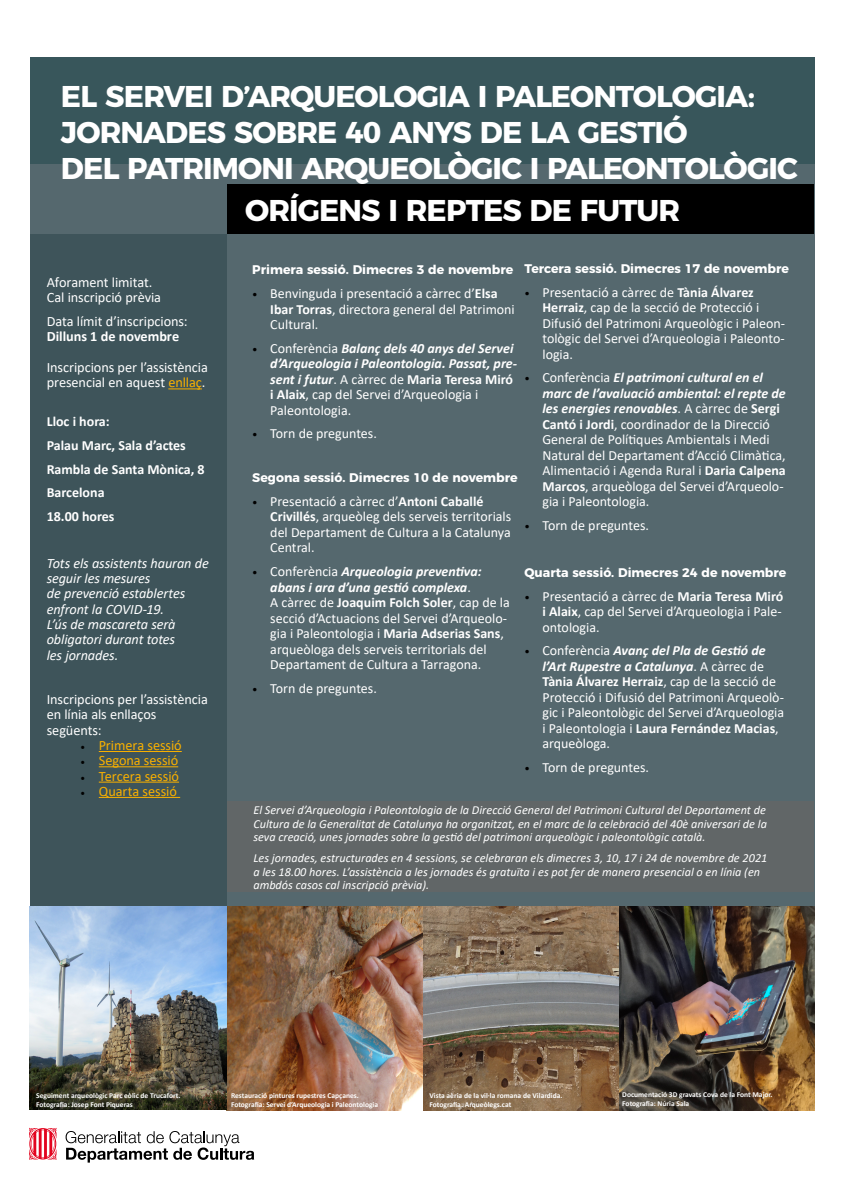
<style>
.page{position:relative;width:842px;height:1191px;background:#fff}
.page>*{position:absolute;margin:0;border:0;box-sizing:border-box;transform-origin:0 0}
.t1{font:700 30px/36px "Montserrat";letter-spacing:-.03em;color:#fff}
.t2{font:14.3px/15.3px "Calibri";letter-spacing:-.01em;color:#fff}
.t3{font:italic 14.3px/15.3px "Calibri";letter-spacing:-.01em;color:#fff}
.t4{font:14.3px "Calibri";letter-spacing:-.005em;color:#f9b000}
.t5{font:700 14.3px "Calibri";letter-spacing:-.005em;color:#fff}
.t6{font:14px/15.5px "Calibri";color:#fff}
.t7{font:italic 700 14px/15.5px "Calibri";color:#fff}
.t8{font:700 14px/23.7px "Calibri";color:#fff}
.t9{font:700 12.5px "Montserrat";color:#fff}
.t10{font:italic 12.2px/13.3px "Calibri";color:#fff;text-align:justify}
.t11{font:700 7.5px/9px "Calibri";color:#fff}
.s1{color:#f9b000}
.s2{font-family:"Minion Pro";font-size:12px;color:#000}
.s3{font-size:11px;color:#000}
.s4{font-weight:700}
.s5{font-weight:700;font-style:italic}
.s6{font-weight:400;font-style:normal;font-size:11px;color:#000}
.s7{font-weight:400;font-style:normal}
.s8{font-style:normal}
</style>
<div class="page">
<div style="left:30px;top:164px;width:784px;height:743px;background:#55686e"></div>
<div style="left:30px;top:57px;width:784px;height:107px;background:#38565b"></div>
<div style="left:227px;top:184px;width:586px;height:49px;background:#000"></div>
<div style="left:226px;top:801px;width:587px;height:91px;background:#666665"></div>
<svg style="left:29px;top:1127px;width:28px;height:32px"></svg>
<svg style="left:66px;top:1131px;width:188px;height:31px"></svg>
<div style="left:30px;top:234px;width:196px;height:673px;background:#3e545a"></div>
<hr style="left:99px;top:751px;width:83px;height:1px;background:#f9b000">
<hr style="left:99px;top:766px;width:79px;height:1px;background:#f9b000">
<hr style="left:99px;top:781px;width:80px;height:1px;background:#f9b000">
<hr style="left:99px;top:797px;width:81px;height:1px;background:#f9b000">
<img style="left:30px;top:907px;width:784px;height:203px">
<hr style="left:168px;top:388px;width:34px;height:1px;background:#f9b000">
<h1 class="t1" style="left:61px;top:76px;width:739px">EL SERVEI D’ARQUEOLOGIA I PALEONTOLOGIA:<br>JORNADES SOBRE 40 ANYS DE LA GESTIÓ<br>DEL PATRIMONI ARQUEOLÒGIC I PALEONTOLÒGIC</h1>
<h1 class="t1" style="left:245px;top:190px;width:437px">ORÍGENS I REPTES DE FUTUR</h1>
<p class="t2" style="left:47px;top:274px;width:116px">Aforament limitat.<br>Cal inscripció prèvia</p>
<p class="t2" style="left:47px;top:313px;width:142px">Data límit d’inscripcions:</p>
<p class="t5" style="left:47px;top:326px;width:134px">Dilluns 1 de novembre</p>
<p class="t2" style="left:47px;top:359px;width:163px">Inscripcions per l’assistència presencial en aquest <span class="s1">enllaç</span>.</p>
<p class="t8" style="left:47px;top:409px;width:159px">Lloc i hora:<br>Palau Marc, Sala d’actes<br>Rambla de Santa Mònica, 8<br>Barcelona<br>18.00 hores</p>
<p class="t3" style="left:47px;top:555px;width:164px">Tots els assistents hauran de seguir les mesures<br>de prevenció establertes enfront la COVID-19.<br>L’ús de mascareta serà obligatori durant totes<br>les jornades.</p>
<p class="t2" style="left:47px;top:691px;width:163px">Inscripcions per l’assistència en línia als enllaços següents:</p>
<p class="t4" style="left:80px;top:735px;width:103px"><span class="s2">•</span> Primera sessió</p>
<p class="t4" style="left:80px;top:750px;width:99px"><span class="s2">•</span> Segona sessió</p>
<p class="t4" style="left:80px;top:766px;width:100px"><span class="s2">•</span> Tercera sessió</p>
<p class="t4" style="left:80px;top:781px;width:98px"><span class="s2">•</span> Quarta sessió</p>
<p class="t9" style="left:524px;top:258px;width:266px">Tercera sessió. Dimecres 17 de novembre</p>
<p class="t6" style="left:542px;top:284px;width:244px;text-indent:-18px"><span class="s3">•</span> Presentació a càrrec de <span class="s4">Tània Álvarez Herraiz</span>, cap de la secció de Protecció i Difusió del Patrimoni Arqueològic i Paleon&shy;tològic del Servei d’Arqueologia i Paleonto&shy;logia.</p>
<p class="t6" style="left:542px;top:369px;width:245px;text-indent:-18px"><span class="s3">•</span> Conferència <span class="s5">El patrimoni cultural en el marc de l’avaluació ambiental: el repte de les energies renovables</span>. A càrrec de <span class="s4">Sergi Cantó i Jordi</span>, coordinador de la Direcció General de Polítiques Ambientals i Medi Natural del Departament d’Acció Climàtica, Alimentació i Agenda Rural i <span class="s4">Daria Calpena Marcos</span>, arqueòloga del Servei d’Arqueolo&shy;gia i Paleontologia.</p>
<p class="t6" style="left:524px;top:517px;width:126px"><span class="s3">•</span> Torn de preguntes.</p>
<p class="t9" style="left:524px;top:562px;width:263px">Quarta sessió. Dimecres 24 de novembre</p>
<p class="t6" style="left:542px;top:588px;width:242px;text-align:justify;text-indent:-18px"><span class="s3">•</span> Presentació a càrrec de <span class="s4">Maria Teresa Miró i Alaix</span>, cap del Servei d’Arqueologia i Pale&shy;ontologia.</p>
<p class="t6" style="left:542px;top:642px;width:243px;text-indent:-18px"><span class="s3">•</span> Conferència <span class="s5">Avanç del Pla de Gestió de l’Art Rupestre a Catalunya</span>. A càrrec de <span class="s4">Tània Álvarez Herraiz</span>, cap de la secció de Protecció i Difusió del Patrimoni Arqueolò&shy;gic i Paleontològic del Servei d’Arqueologia i Paleontologia i <span class="s4">Laura Fernández Macias</span>, arqueòloga.</p>
<p class="t6" style="left:524px;top:759px;width:126px"><span class="s3">•</span> Torn de preguntes.</p>
<p class="t9" style="left:252px;top:260px;width:262px">Primera sessió. Dimecres 3 de novembre</p>
<p class="t6" style="left:270px;top:285px;width:246px;text-indent:-18px"><span class="s3">•</span> Benvinguda i presentació a càrrec d’<span class="s4">Elsa<br>Ibar Torras</span>, directora general del Patrimoni<br>Cultural.</p>
<p class="t7" style="left:270px;top:340px;width:248px;text-indent:-18px"><span class="s6">•</span> <span class="s7">Conferència</span> Balanç dels 40 anys del Servei d’Arqueologia i Paleontologia. Passat, pre&shy;sent i futur<span class="s7">. A càrrec de</span> <span class="s8">Maria Teresa Miró i Alaix</span><span class="s7">, cap del Servei d’Arqueologia i Paleontologia.</span></p>
<p class="t6" style="left:252px;top:425px;width:126px"><span class="s3">•</span> Torn de preguntes.</p>
<p class="t9" style="left:252px;top:467px;width:267px">Segona sessió. Dimecres 10 de novembre</p>
<p class="t6" style="left:270px;top:493px;width:242px;text-indent:-18px"><span class="s3">•</span> Presentació a càrrec d’<span class="s4">Antoni Caballé Crivillés</span>, arqueòleg dels serveis territorials del Departament de Cultura a la Catalunya Central.</p>
<p class="t6" style="left:270px;top:563px;width:241px;text-indent:-18px"><span class="s3">•</span> Conferència <span class="s5">Arqueologia preventiva: abans i ara d’una gestió complexa</span>.<br>A càrrec de <span class="s4">Joaquim Folch Soler</span>, cap de la secció d’Actuacions del Servei d’Arqueolo&shy;gia i Paleontologia i <span class="s4">Maria Adserias Sans</span>, arqueòloga dels serveis territorials del Departament de Cultura a Tarragona.</p>
<p class="t6" style="left:252px;top:680px;width:126px"><span class="s3">•</span> Torn de preguntes.</p>
<p class="t10" style="left:253px;top:803px;width:515px">El Servei d’Arqueologia i Paleontologia de la Direcció General del Patrimoni Cultural del Departament de Cultura de la Generalitat de Catalunya ha organitzat, en el marc de la celebració del 40è aniversari de la seva creació, unes jornades sobre la gestió del patrimoni arqueològic i paleontològic català.</p>
<p class="t10" style="left:253px;top:851px;width:515px;text-align:left">Les jornades, estructurades en 4 sessions, se celebraran els dimecres 3, 10, 17 i 24 de novembre de 2021 a les 18.00 hores. L’assistència a les jornades és gratuïta i es pot fer de manera presencial o en línia (en ambdós casos cal inscripció prèvia).</p>
<p class="t11" style="left:36px;top:1091px;width:146px">Seguiment arqueològic Parc eòlic de Trucafort.<br>Fotografia: Josep Font Piqueras</p>
<p class="t11" style="left:231px;top:1091px;width:149px">Restauració pintures rupestres Capçanes.<br>Fotografia: Servei d’Arqueologia i Paleontologia</p>
<p class="t11" style="left:429px;top:1091px;width:135px">Vista aèria de la vil·la romana de Vilardida.<br>Fotografia: Arqueòlegs.cat</p>
<p class="t11" style="left:622px;top:1089px;width:152px">Documentació 3D gravats Cova de la Font Major.<br>Fotografia: Núria Sala</p>
</div>
